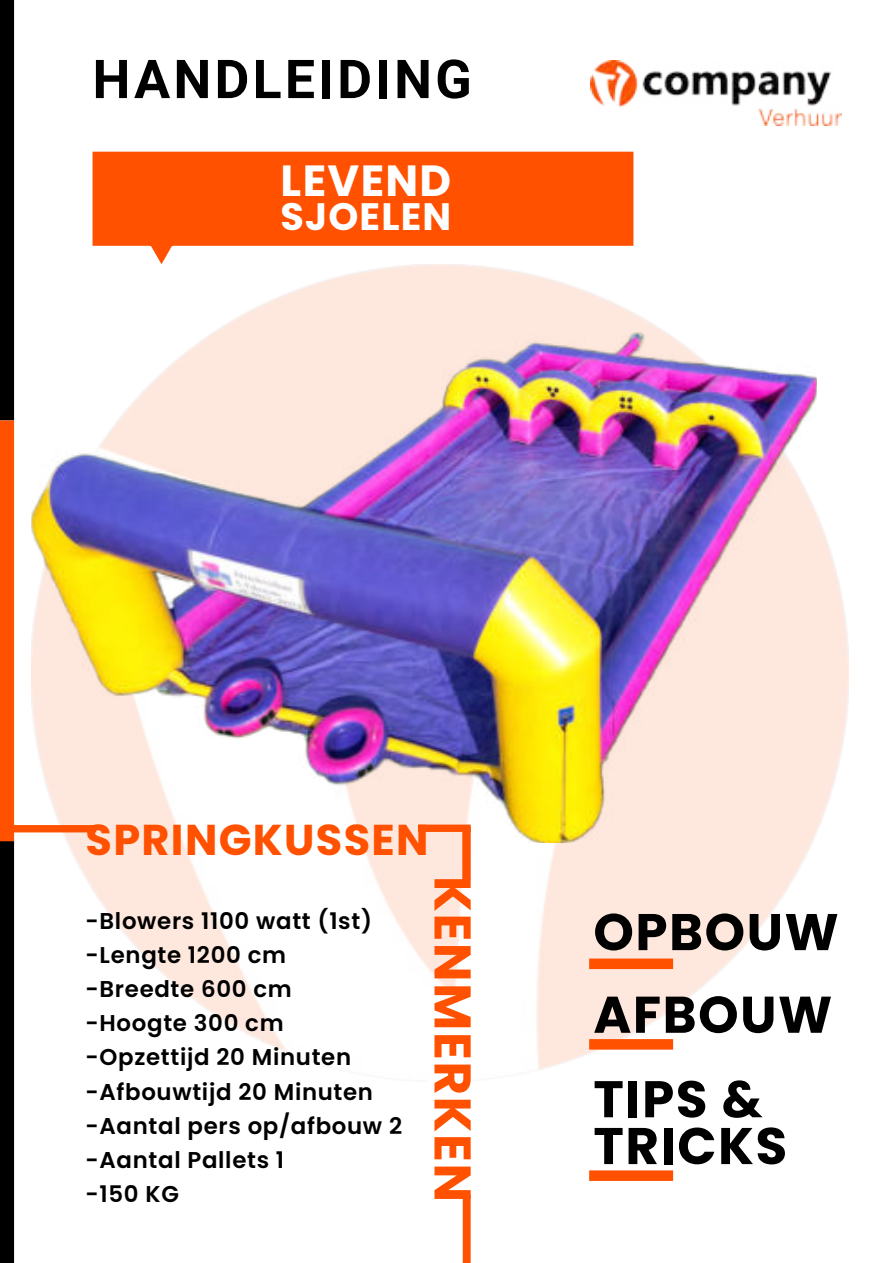
<style>
.page{position:relative;width:893px;height:1263px;background:#fff}
.page>*{position:absolute;margin:0;border:0;box-sizing:border-box;transform-origin:0 0}
.t1{font:700 53.7px "Roboto";letter-spacing:.06em;color:#000}
.t2{font:700 51.45px/83.6px "Poppins";letter-spacing:.03em;color:#000}
.t3{font:700 51.45px "Poppins";letter-spacing:.03em;color:#ff5100}
.t4{font:700 43.5px "Poppins";letter-spacing:.03em;color:#fff}
.t5{font:700 43.05px "Poppins";letter-spacing:.03em;color:#ff5100}
.t6{font:700 38.25px "Poppins";letter-spacing:.03em;color:#fff}
.t7{font:600 22.8px/34.2px "Poppins";letter-spacing:.03em;color:#000}
</style>
<div class="page">
<svg style="left:92px;top:151px;width:542px;height:113px;fill:#ff5100"></svg>
<img style="left:590px;top:60px;width:252px;height:65px">
<div style="left:0;top:0;width:14px;height:420px;background:#000"></div>
<div style="left:0;top:420px;width:14px;height:423px;background:#ff5100"></div>
<div style="left:0;top:841px;width:14px;height:422px;background:#000"></div>
<img style="left:67px;top:264px;width:781px;height:806px">
<div style="left:462px;top:827px;width:9px;height:53px;background:#ff5100"></div>
<div style="left:4px;top:825px;width:92px;height:7px;background:#ff5100"></div>
<div style="left:463px;top:1195px;width:8px;height:68px;background:#ff5100"></div>
<div style="left:589px;top:958px;width:84px;height:11px;background:#ff5100"></div>
<div style="left:589px;top:1039px;width:84px;height:10px;background:#ff5100"></div>
<div style="left:589px;top:1170px;width:84px;height:11px;background:#ff5100"></div>
<img style="left:32px;top:332px;width:785px;height:511px">
<h1 class="t1" style="left:93px;top:41px;width:381px">HANDLEIDING</h1>
<h3 class="t4" style="left:281px;top:155px;width:172px">LEVEND</h3>
<h3 class="t6" style="left:281px;top:194px;width:172px">SJOELEN</h3>
<h3 class="t5" style="left:86px;top:815px;width:345px">SPRINGKUSSEN</h3>
<p class="t7" style="left:86px;top:904px;width:318px">-Blowers 1100 watt (1st) -Lengte 1200 cm<br>-Breedte 600 cm<br>-Hoogte 300 cm -Opzettijd 20 Minuten -Afbouwtijd 20 Minuten -Aantal pers op/afbouw 2 -Aantal Pallets 1<br>-150 KG</p>
<h2 class="t3" style="left:482px;top:876px;width:328px;rotate:90deg">KENMERKEN</h2>
<h2 class="t2" style="left:593px;top:890px;width:247px">OPBOUW<br>AFBOUW<br>TIPS &amp;</h2>
<h2 class="t2" style="left:593px;top:1104px;width:195px">TRICKS</h2>
</div>
